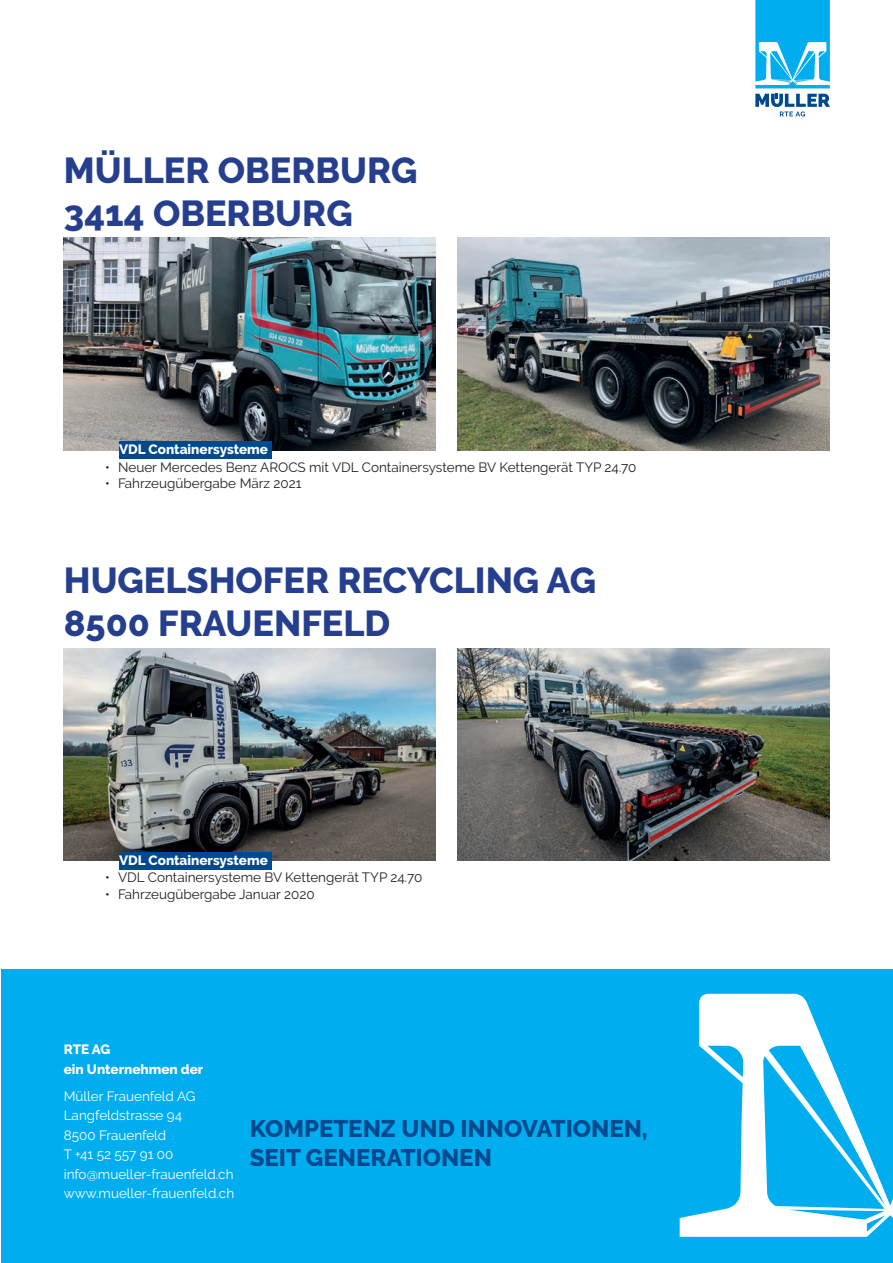
<style>
.page{position:relative;width:893px;height:1263px;background:#fff}
.page>*{position:absolute;margin:0;border:0;box-sizing:border-box;transform-origin:0 0}
.t1{font:800 36px/43.2px "Raleway";color:#253f8e}
.t2{font:800 24px/28.8px "Raleway";color:#01498e}
.t3{font:13.5px "Raleway";color:#231f20}
.t4{font:13.5px/19.5px "Raleway";color:#fff}
.t5{font:800 13.5px/19.5px "Raleway";color:#fff}
</style>
<div class="page">
<img style="left:64px;top:648px;width:372px;height:213px">
<img style="left:457px;top:648px;width:372px;height:213px">
<div style="left:119px;top:852px;width:152px;height:18px;background:#01498e"></div>
<svg style="left:755px;top:0;width:75px;height:88px;background:#2ebcf1"></svg>
<svg style="left:755px;top:94px;width:75px;height:22px"></svg>
<div style="left:1px;top:969px;width:891px;height:294px;background:#00aeef"></div>
<svg style="left:680px;top:994px;width:212px;height:243px"></svg>
<img style="left:64px;top:238px;width:372px;height:212px">
<img style="left:457px;top:238px;width:372px;height:212px">
<div style="left:119px;top:441px;width:152px;height:18px;background:#01498e"></div>
<h1 class="t1" style="left:64px;top:149px;width:355px">MÜLLER OBERBURG<br>3414 OBERBURG</h1>
<p class="t5" style="left:119px;top:440px;width:150px">VDL Containersysteme</p>
<p class="t3" style="left:105px;top:459px;width:533px">• Neuer Mercedes Benz AROCS mit VDL Containersysteme BV Kettengerät TYP 24.70</p>
<p class="t3" style="left:105px;top:476px;width:198px">• Fahrzeugübergabe März 2021</p>
<h1 class="t1" style="left:64px;top:559px;width:534px">HUGELSHOFER RECYCLING AG<br>8500 FRAUENFELD</h1>
<p class="t5" style="left:119px;top:850px;width:150px">VDL Containersysteme</p>
<p class="t3" style="left:105px;top:870px;width:319px">• VDL Containersysteme BV Kettengerät TYP 24.70</p>
<p class="t3" style="left:105px;top:886px;width:211px">• Fahrzeugübergabe Januar 2020</p>
<p class="t5" style="left:64px;top:1040px;width:141px">RTE AG<br>ein Unternehmen der</p>
<p class="t4" style="left:64px;top:1086px;width:172px">Müller Frauenfeld AG<br>Langfeldstrasse 94<br>8500 Frauenfeld<br>T +41 52 557 91 00 info@mueller-frauenfeld.ch www.mueller-frauenfeld.ch</p>
<h2 class="t2" style="left:250px;top:1114px;width:399px">KOMPETENZ UND INNOVATIONEN,<br>SEIT GENERATIONEN</h2>
</div>
